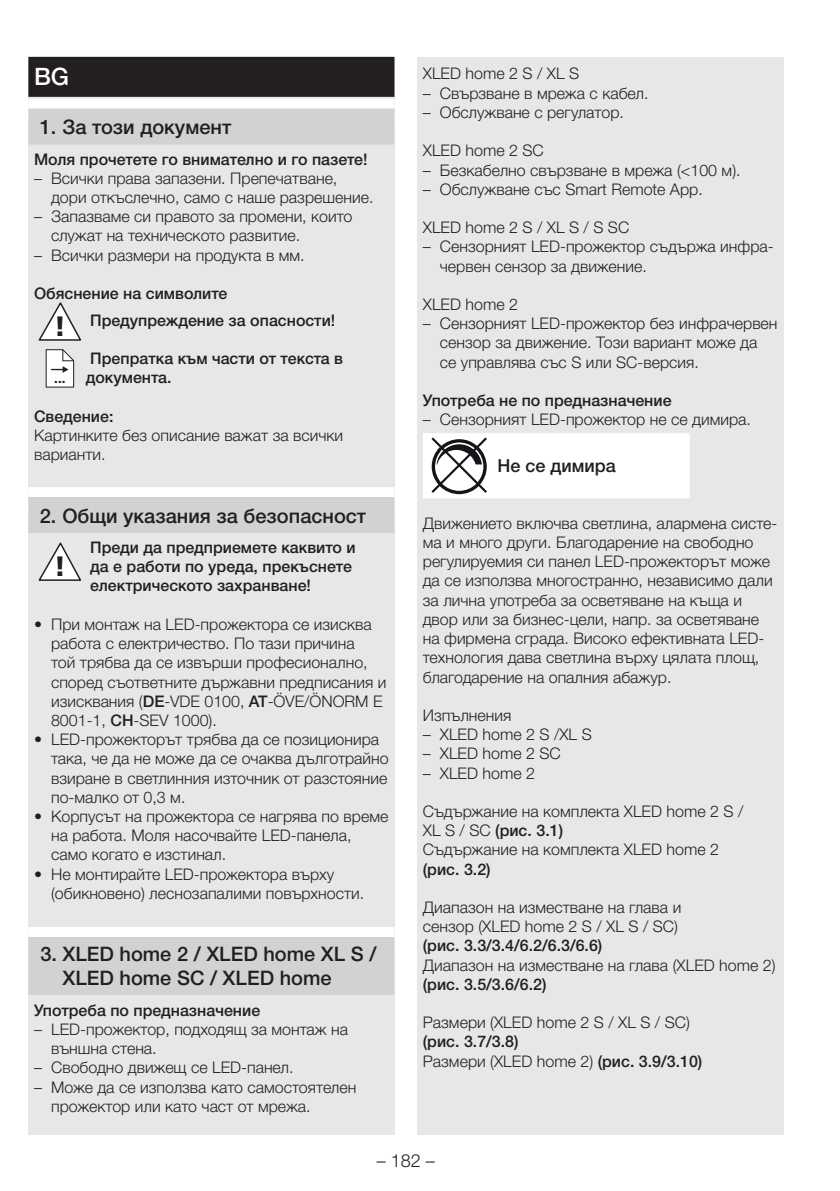
<style>
.page{position:relative;width:840px;height:1191px;background:#fff}
.page>*{position:absolute;margin:0;border:0;box-sizing:border-box;transform-origin:0 0}
.t1{font:900 28px "Frutiger LT Com";color:#231f20}
.t2{font:500 24px "Helvetica Neue LTW1 G";color:#fff}
.t3{font:500 20px/24px "Helvetica Neue LTW1 G";color:#231f20}
.t4{font:500 18px "Helvetica Neue LTW1 G";color:#231f20}
.t5{font:300 18px "Helvetica Neue LTW1 G";color:#231f20}
.t6{font:300 16px/19.2px "Helvetica Neue LTW1 G";color:#231f20}
.t7{font:500 16px/19.2px "Helvetica Neue LTW1 G";color:#231f20}
.t8{font:700 13.4px "Helvetica Neue LT Pro";color:#231f20}
.s1{font-weight:500}
.s2{font-weight:300}
</style>
<div class="page">
<div style="left:28px;top:57px;width:366px;height:1077px;background:#e6e7e9"></div>
<div style="left:28px;top:57px;width:366px;height:40px;background:#231f20"></div>
<div style="left:28px;top:99px;width:366px;height:24px;background:#fff"></div>
<div style="left:28px;top:109px;width:366px;height:36px;background:#d1d2d4"></div>
<div style="left:28px;top:487px;width:366px;height:24px;background:#fff"></div>
<div style="left:28px;top:497px;width:366px;height:36px;background:#d1d2d4"></div>
<div style="left:28px;top:927px;width:366px;height:20px;background:#fff"></div>
<div style="left:28px;top:937px;width:366px;height:58px;background:#d1d2d4"></div>
<svg style="left:39px;top:302px;width:42px;height:39px"></svg>
<svg style="left:46px;top:349px;width:28px;height:38px"></svg>
<svg style="left:39px;top:542px;width:42px;height:39px"></svg>
<div style="left:417px;top:57px;width:365px;height:1077px;background:#e6e7e9"></div>
<svg style="left:423px;top:433px;width:266px;height:65px;background:#f0eff0"></svg>
<h2 class="t2" style="left:34px;top:62px;width:37px">BG</h2>
<p class="t3" style="left:40px;top:115px;width:193px">1. За този документ</p>
<p class="t7" style="left:34px;top:149px;width:335px">Моля прочетете го внимателно и го пазете!</p>
<p class="t6" style="left:51px;top:168px;width:324px;text-indent:-17px">– Всички права запазени. Препечатване, дори откъслечно, само с наше разрешение.</p>
<p class="t6" style="left:51px;top:207px;width:303px;text-indent:-17px">– Запазваме си правото за промени, които служат на техническото развитие.</p>
<p class="t6" style="left:34px;top:245px;width:272px">– Всички размери на продукта в мм.</p>
<p class="t7" style="left:34px;top:284px;width:195px">Обяснение на символите</p>
<h1 class="t1" style="left:54px;top:309px;width:14px">!</h1>
<p class="t7" style="left:90px;top:310px;width:246px">Предупреждение за опасности!</p>
<p class="t7" style="left:86px;top:349px;width:259px">Препратка към части от текста в документа.</p>
<p class="t7" style="left:34px;top:406px;width:81px">Сведение:</p>
<p class="t6" style="left:34px;top:425px;width:310px">Картинките без описание важат за всички варианти.</p>
<p class="t8" style="left:54px;top:369px;width:13px">...</p>
<p class="t3" style="left:40px;top:503px;width:328px">2. Общи указания за безопасност</p>
<h1 class="t1" style="left:54px;top:549px;width:14px">!</h1>
<p class="t7" style="left:90px;top:538px;width:267px">Преди да предприемете каквито и да е работи по уреда, прекъснете електрическото захранване!</p>
<p class="t6" style="left:51px;top:614px;width:337px;text-indent:-17px">• При монтаж на LED-прожектора се изисква работа с електричество. По тази причина<br>той трябва да се извърши професионално, според съответните държавни предписания и изисквания (<span class="s1">DE</span>-VDE 0100, <span class="s1">AT</span>-ÖVE/ÖNORM E 8001-1, <span class="s1">CH</span>-SEV 1000).</p>
<p class="t6" style="left:51px;top:730px;width:339px;text-indent:-17px">• LED-прожекторът трябва да се позиционира така, че да не може да се очаква дълготрайно взиране в светлинния източник от разстояние по-малко от 0,3 м.</p>
<p class="t6" style="left:51px;top:806px;width:338px;text-indent:-17px">• Корпусът на прожектора се нагрява по време на работа. Моля насочвайте LED-панела, само когато е изстинал.</p>
<p class="t6" style="left:51px;top:864px;width:314px;text-indent:-17px">• Не монтирайте LED-прожектора върху (обикновено) леснозапалими повърхности.</p>
<p class="t3" style="left:62px;top:942px;width:315px;text-indent:-22px">3. XLED home 2 / XLED home XL S /<br>XLED home SC / XLED home</p>
<p class="t7" style="left:34px;top:1000px;width:227px">Употреба по предназначение</p>
<p class="t6" style="left:51px;top:1019px;width:298px;text-indent:-17px">– LED-прожектор, подходящ за монтаж на външна стена.</p>
<p class="t6" style="left:34px;top:1058px;width:261px">– Свободно движещ се LED-панел.</p>
<p class="t6" style="left:51px;top:1077px;width:306px;text-indent:-17px">– Може да се използва като самостоятелен прожектор или като част от мрежа.</p>
<p class="t6" style="left:422px;top:64px;width:158px">XLED home 2 S / XL S</p>
<p class="t6" style="left:422px;top:83px;width:227px">– Свързване в мрежа с кабел.</p>
<p class="t6" style="left:422px;top:103px;width:202px">– Обслужване с регулатор.</p>
<p class="t6" style="left:422px;top:141px;width:122px">XLED home 2 SC</p>
<p class="t6" style="left:422px;top:160px;width:319px">– Безкабелно свързване в мрежа (&lt;100 м).</p>
<p class="t6" style="left:422px;top:179px;width:281px">– Обслужване със Smart Remote App.</p>
<p class="t6" style="left:422px;top:218px;width:208px">XLED home 2 S / XL S / S SC</p>
<p class="t6" style="left:439px;top:237px;width:335px;text-indent:-17px">– Сензорният LED-прожектор съдържа инфра&shy;червен сензор за движение.</p>
<p class="t6" style="left:422px;top:295px;width:97px">XLED home 2</p>
<p class="t6" style="left:439px;top:314px;width:339px;text-indent:-17px">– Сензорният LED-прожектор без инфрачервен сензор за движение. Този вариант може да се управлява със S или SC-версия.</p>
<p class="t7" style="left:422px;top:391px;width:250px">Употреба не по предназначение</p>
<p class="t6" style="left:422px;top:410px;width:329px">– Сензорният LED-прожектор не се димира.</p>
<p class="t4" style="left:497px;top:455px;width:120px">Не се димира</p>
<p class="t6" style="left:422px;top:513px;width:356px">Движението включва светлина, алармена систе&shy;ма и много други. Благодарение на свободно регулируемия си панел LED-прожекторът може да се използва многостранно, независимо дали за лична употреба за осветяване на къща и двор или за бизнес-цели, напр. за осветяване на фирмена сграда. Високо ефективната LED&shy;технология дава светлина върху цялата площ, благодарение на опалния абажур.</p>
<p class="t6" style="left:422px;top:705px;width:90px">Изпълнения</p>
<p class="t6" style="left:422px;top:725px;width:170px">– XLED home 2 S /XL S</p>
<p class="t6" style="left:422px;top:744px;width:139px">– XLED home 2 SC</p>
<p class="t6" style="left:422px;top:763px;width:114px">– XLED home 2</p>
<p class="t6" style="left:422px;top:801px;width:322px">Съдържание на комплекта XLED home 2 S /<br>XL S / SC <span class="s1">(рис. 3.1)<br></span>Съдържание на комплекта XLED home 2</p>
<p class="t7" style="left:422px;top:859px;width:69px">(рис. 3.2)</p>
<p class="t6" style="left:422px;top:897px;width:260px">Диапазон на изместване на глава и сензор (XLED home 2 S / XL S / SC)</p>
<p class="t7" style="left:422px;top:936px;width:181px">(рис. 3.3/3.4/6.2/6.3/6.6)</p>
<p class="t6" style="left:422px;top:955px;width:354px">Диапазон на изместване на глава (XLED home 2)</p>
<p class="t7" style="left:422px;top:974px;width:125px">(рис. 3.5/3.6/6.2)</p>
<p class="t6" style="left:422px;top:1013px;width:268px">Размери (XLED home 2 S / XL S / SC)</p>
<p class="t7" style="left:422px;top:1032px;width:281px">(рис. 3.7/3.8)<br><span class="s2">Размери (XLED home 2)</span> (рис. 3.9/3.10)</p>
<p class="t5" style="left:376px;top:1149px;width:60px">– 182 –</p>
</div>
